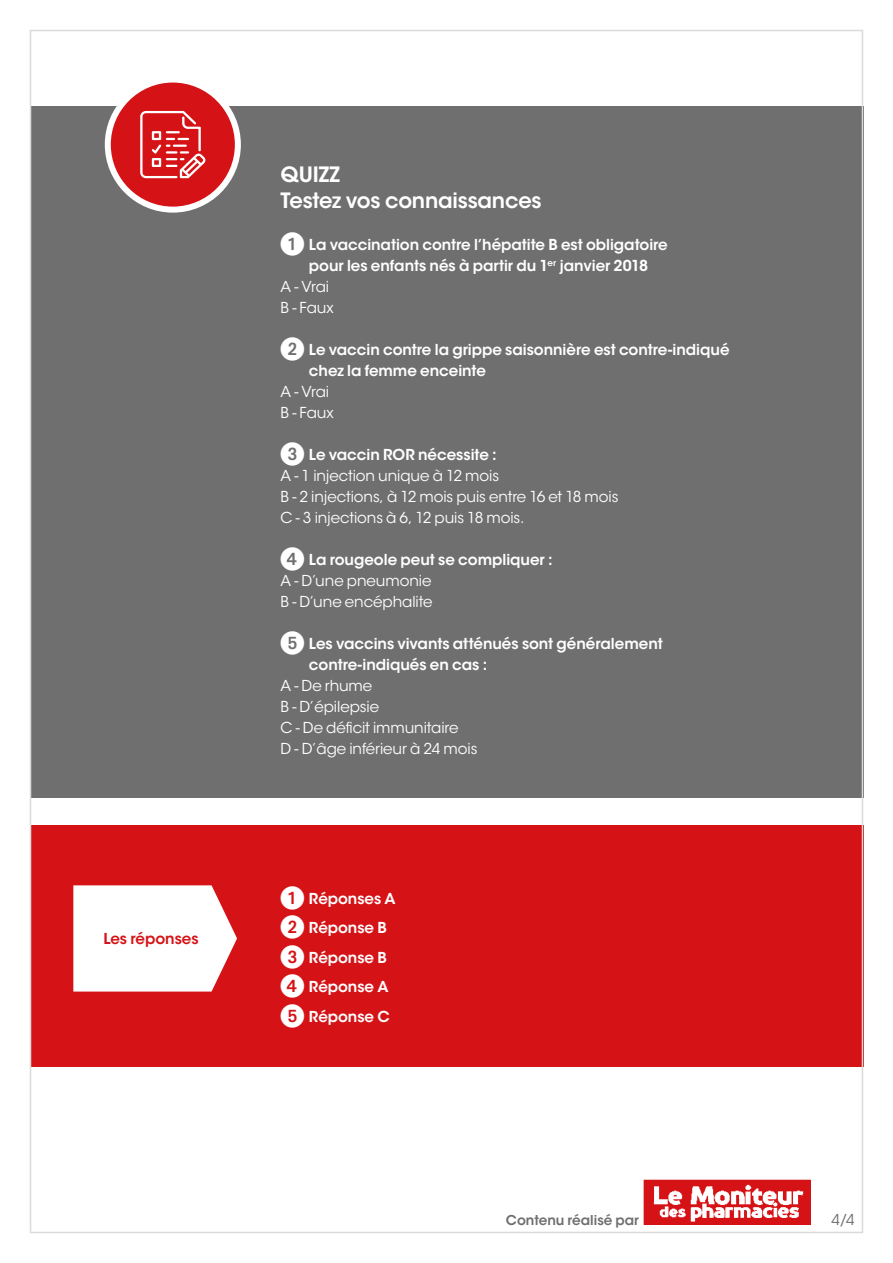
<style>
.page{position:relative;width:893px;height:1263px;background:#fff}
.page>*{position:absolute;margin:0;border:0;box-sizing:border-box;transform-origin:0 0}
.t1{font:600 21px/25.2px "ITC Avant Garde Std";letter-spacing:-.01em;color:#fff}
.t2{font:15px/21px "ITC Avant Garde Std";letter-spacing:-.005em;color:#fff}
.t3{font:600 15px/29.5px "ITC Avant Garde Std";letter-spacing:-.005em;color:#fff}
.t4{font:600 15px "ITC Avant Garde Std";letter-spacing:-.005em;color:#d51317}
.t5{font:15px "ITC Avant Garde Std";color:#706f6f}
.t6{font:600 13.5px "ITC Avant Garde Std";color:#706f6f}
.s1{font-family:"European Pi One";font-weight:400;font-size:24px}
.s2{font-family:"European Pi One";font-size:24px}
.s3{font-weight:600}
</style>
<div class="page">
<div style="left:644px;top:1180px;width:166px;height:44px;background:#d51317"></div>
<img style="left:653px;top:1184px;width:151px;height:38px">
<div style="left:644px;top:1180px;width:167px;height:45px;border:1px solid #d51317"></div>
<div style="left:30px;top:106px;width:833px;height:691px;background:#706f6f"></div>
<div style="left:108px;top:80px;width:130px;height:130px;background:#d51317;border-radius:50%"></div>
<svg style="left:140px;top:111px;width:66px;height:67px"></svg>
<div style="left:105px;top:77px;width:136px;height:136px;border:6px solid #fff;border-radius:50%"></div>
<div style="left:30px;top:825px;width:833px;height:242px;background:#d51317"></div>
<svg style="left:73px;top:885px;width:164px;height:106px;background:#fbecec"></svg>
<p class="t4" style="left:103px;top:929px;width:97px">Les réponses</p>
<h1 class="t1" style="left:281px;top:162px;width:262px">QUIZZ<br>Testez vos connaissances</h1>
<p class="t3" style="left:281px;top:230px;width:389px"><span class="s1">1</span> La vaccination contre l’hépatite B est obligatoire</p>
<p class="t3" style="left:309px;top:251px;width:341px">pour les enfants nés à partir du 1<sup>er</sup> janvier 2018</p>
<p class="t2" style="left:281px;top:276px;width:50px">A - Vrai</p>
<p class="t2" style="left:281px;top:297px;width:55px">B - Faux</p>
<p class="t3" style="left:309px;top:339px;width:422px;line-height:21px;text-indent:-28px"><span class="s1">2</span> Le vaccin contre la grippe saisonnière est contre-indiqué chez la femme enceinte</p>
<p class="t2" style="left:281px;top:381px;width:55px">A - Vrai<br>B - Faux</p>
<p class="t2" style="left:281px;top:444px;width:339px"><span class="s2">3</span> <span class="s3">Le vaccin ROR nécessite :<br></span>A - 1 injection unique à 12 mois<br>B - 2 injections, à 12 mois puis entre 16 et 18 mois C - 3 injections à 6, 12 puis 18 mois.</p>
<p class="t2" style="left:281px;top:549px;width:273px"><span class="s2">4</span> <span class="s3">La rougeole peut se compliquer :<br></span>A - D’une pneumonie<br>B - D’une encéphalite</p>
<p class="t3" style="left:309px;top:633px;width:355px;line-height:21px;text-indent:-28px"><span class="s1">5</span> Les vaccins vivants atténués sont généralement contre-indiqués en cas :</p>
<p class="t2" style="left:281px;top:675px;width:198px">A - De rhume<br>B - D’épilepsie<br>C - De déficit immunitaire<br>D - D’âge inférieur à 24 mois</p>
<p class="t3" style="left:281px;top:884px;width:117px"><span class="s1">1</span> Réponses A<br><span class="s1">2</span> Réponse B<br><span class="s1">3</span> Réponse B<br><span class="s1">4</span> Réponse A<br><span class="s1">5</span> Réponse C</p>
<p class="t6" style="left:506px;top:1211px;width:134px">Contenu réalisé par</p>
<p class="t5" style="left:832px;top:1210px;width:25px">4/4</p>
</div>
